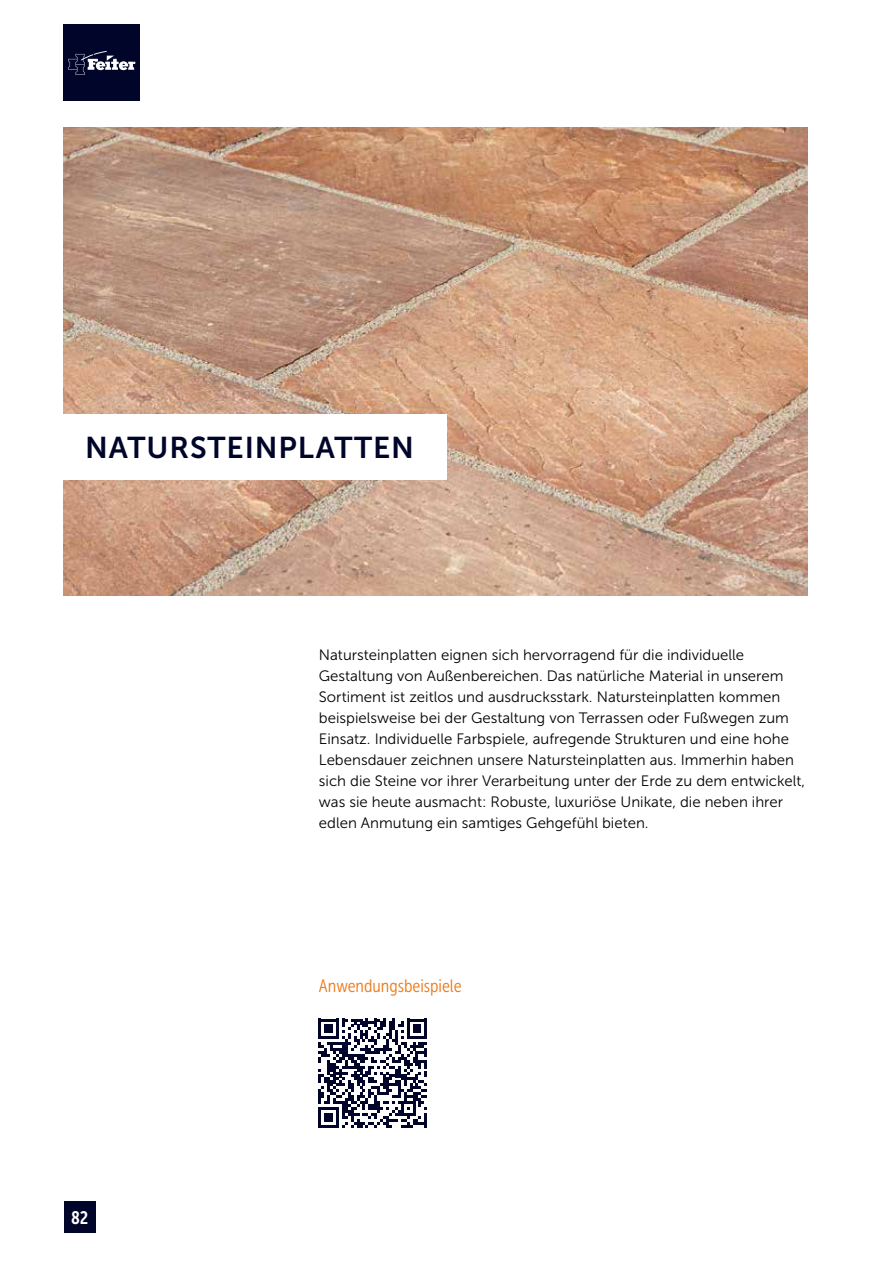
<style>
.page{position:relative;width:893px;height:1263px;background:#fff}
.page>*{position:absolute;margin:0;border:0;box-sizing:border-box;transform-origin:0 0}
.t1{font:30px "Museo Sans 700";letter-spacing:.03em;color:#000529}
.t2{font:18px "Museo Sans Cond 300";color:#ee7a19}
.t3{font:18px "Museo Sans Cond 700";color:#fff}
.t4{font:15px/21px "Museo Sans 300";color:#000}
</style>
<div class="page">
<div style="left:64px;top:1201px;width:32px;height:32px;background:#000529"></div>
<div style="left:64px;top:25px;width:76px;height:76px;background:#000529"></div>
<svg style="left:68px;top:51px;width:67px;height:24px"></svg>
<img style="left:64px;top:128px;width:744px;height:467px">
<div style="left:0;top:415px;width:446px;height:65px;background:#fff"></div>
<svg style="left:318px;top:1018px;width:109px;height:109px"></svg>
<hr style="left:424px;top:1113px;width:3px;height:14px;background:#000529">
<h1 class="t1" style="left:85px;top:430px;width:331px">NATURSTEINPLATTEN</h1>
<p class="t4" style="left:319px;top:644px;width:488px">Natursteinplatten eignen sich hervorragend für die individuelle Gestaltung von Außenbereichen. Das natürliche Material in unserem Sortiment ist zeitlos und ausdrucksstark. Natursteinplatten kommen beispielsweise bei der Gestaltung von Terrassen oder Fußwegen zum Einsatz. Individuelle Farbspiele, aufregende Strukturen und eine hohe Lebensdauer zeichnen unsere Natursteinplatten aus. Immerhin haben sich die Steine vor ihrer Verarbeitung unter der Erde zu dem entwickelt, was sie heute ausmacht: Robuste, luxuriöse Unikate, die neben ihrer edlen Anmutung ein samtiges Gehgefühl bieten.</p>
<p class="t3" style="left:71px;top:1207px;width:19px">82</p>
<p class="t2" style="left:319px;top:976px;width:144px">Anwendungsbeispiele</p>
</div>
